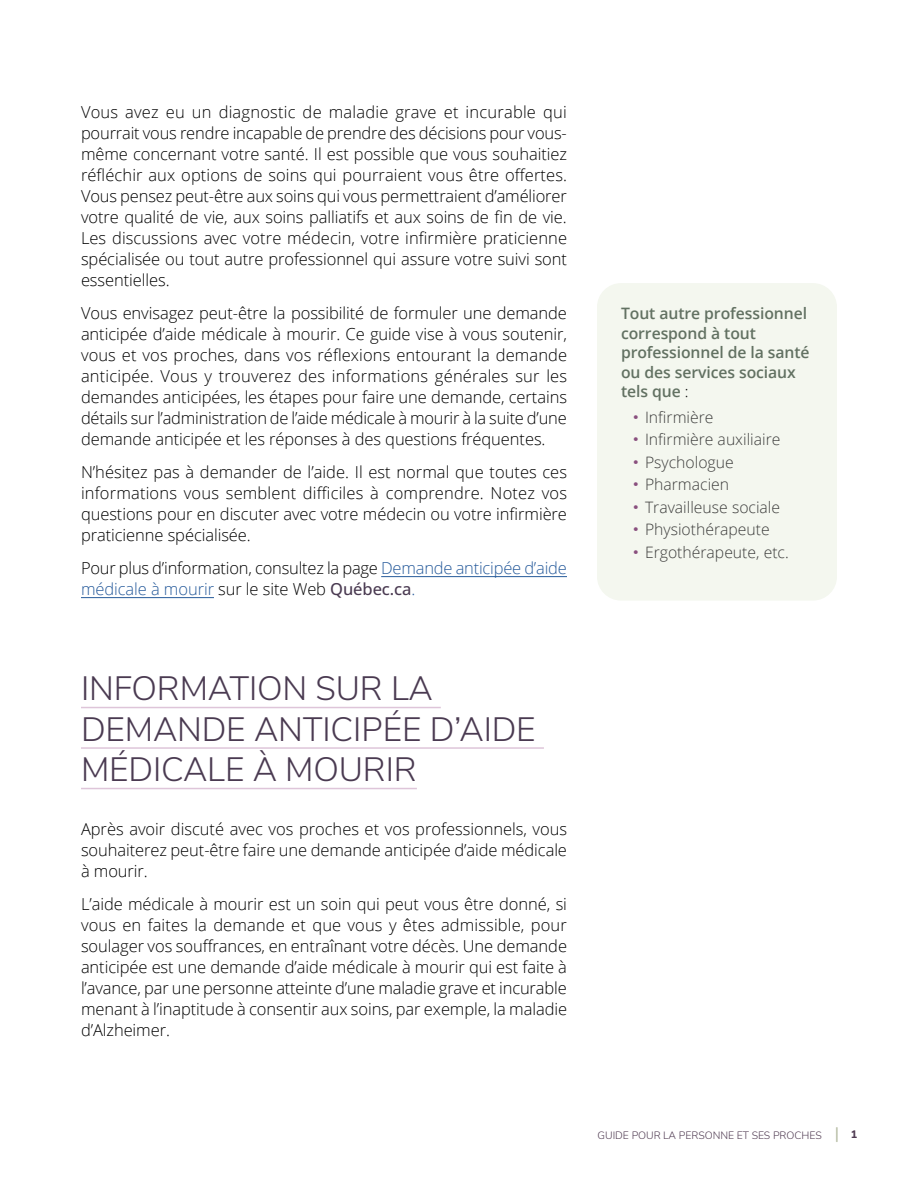
<style>
.page{position:relative;width:918px;height:1188px;background:#fff}
.page>*{position:absolute;margin:0;border:0;box-sizing:border-box;transform-origin:0 0}
.t1{font:300 33.75px/40.5px "Nunito Sans";letter-spacing:-.005em;color:#4a3a51}
.t2{font:300 16.5px/21px "Open Sans";letter-spacing:-.005em;color:#000;text-align:justify}
.t3{font:300 15.75px "Open Sans";color:#3c3c3b}
.t4{font:600 15.75px/19.5px "Open Sans";letter-spacing:-.005em;color:#627162}
.t5{font:300 10.5px "Nunito";color:#503b52}
.s1{color:#275b9b}
.s2{font-weight:500;color:#4a3a51}
.s3{font-weight:300;color:#000}
.s4{font-weight:400;font-size:16.5px;color:#b3baa0}
.s5{font-weight:800;font-size:10.8px}
</style>
<div class="page">
<hr style="left:381px;top:576px;width:186px;height:1px;background:#275b9b">
<hr style="left:81px;top:597px;width:133px;height:1px;background:#275b9b">
<div style="left:597px;top:283px;width:240px;height:318px;background:#f4f7ef;border-radius:24px"></div>
<hr style="left:81px;top:707px;width:360px;height:1px;background:#dec5d9">
<hr style="left:81px;top:747px;width:463px;height:2px;background:#dec5d9">
<hr style="left:81px;top:788px;width:336px;height:1px;background:#dec5d9">
<p class="t2" style="left:81px;top:101px;width:488px">Vous avez eu un diagnostic de maladie grave et incurable qui pourrait vous rendre incapable de prendre des décisions pour vous&shy;même concernant votre santé. Il est possible que vous souhaitiez réfléchir aux options de soins qui pourraient vous être offertes.<br>Vous pensez peut-être aux soins qui vous permettraient d’améliorer votre qualité de vie, aux soins palliatifs et aux soins de fin de vie.<br>Les discussions avec votre médecin, votre infirmière praticienne spécialisée ou tout autre professionnel qui assure votre suivi sont essentielles.</p>
<p class="t2" style="left:81px;top:302px;width:488px">Vous envisagez peut-être la possibilité de formuler une demande anticipée d’aide médicale à mourir. Ce guide vise à vous soutenir, vous et vos proches, dans vos réflexions entourant la demande anticipée. Vous y trouverez des informations générales sur les demandes anticipées, les étapes pour faire une demande, certains détails sur l’administration de l’aide médicale à mourir à la suite d’une demande anticipée et les réponses à des questions fréquentes.</p>
<p class="t2" style="left:81px;top:461px;width:488px">N’hésitez pas à demander de l’aide. Il est normal que toutes ces informations vous semblent difficiles à comprendre. Notez vos questions pour en discuter avec votre médecin ou votre infirmière praticienne spécialisée.</p>
<p class="t2" style="left:81px;top:557px;width:487px">Pour plus d’information, consultez la page <span class="s1">Demande anticipée d’aide médicale à mourir</span> sur le site Web <span class="s2">Québec.ca</span><span class="s1">.</span></p>
<h2 class="t1" style="left:81px;top:666px;width:456px">INFORMATION SUR LA<br>DEMANDE ANTICIPÉE D’AIDE<br>MÉDICALE À MOURIR</h2>
<p class="t2" style="left:81px;top:818px;width:488px">Après avoir discuté avec vos proches et vos professionnels, vous souhaiterez peut-être faire une demande anticipée d’aide médicale à mourir.</p>
<p class="t2" style="left:81px;top:893px;width:488px">L’aide médicale à mourir est un soin qui peut vous être donné, si vous en faites la demande et que vous y êtes admissible, pour soulager vos souffrances, en entraînant votre décès. Une demande anticipée est une demande d’aide médicale à mourir qui est faite à l’avance, par une personne atteinte d’une maladie grave et incurable menant à l’inaptitude à consentir aux soins, par exemple, la maladie d’Alzheimer.</p>
<p class="t4" style="left:621px;top:303px;width:190px">Tout autre professionnel correspond à tout professionnel de la santé ou des services sociaux tels que <span class="s3">:</span></p>
<p class="t3" style="left:633px;top:406px;width:82px"><sup>•</sup> Infirmière</p>
<p class="t3" style="left:633px;top:429px;width:149px"><sup>•</sup> Infirmière auxiliaire</p>
<p class="t3" style="left:633px;top:451px;width:102px"><sup>•</sup> Psychologue</p>
<p class="t3" style="left:633px;top:474px;width:98px"><sup>•</sup> Pharmacien</p>
<p class="t3" style="left:633px;top:496px;width:149px"><sup>•</sup> Travailleuse sociale</p>
<p class="t3" style="left:633px;top:519px;width:138px"><sup>•</sup> Physiothérapeute</p>
<p class="t3" style="left:633px;top:541px;width:157px"><sup>•</sup> Ergothérapeute, etc.</p>
<p class="t5" style="left:598px;top:1128px;width:261px">GUIDE POUR LA PERSONNE ET SES PROCHES <span class="s4">|</span> <span class="s5">1</span></p>
</div>
